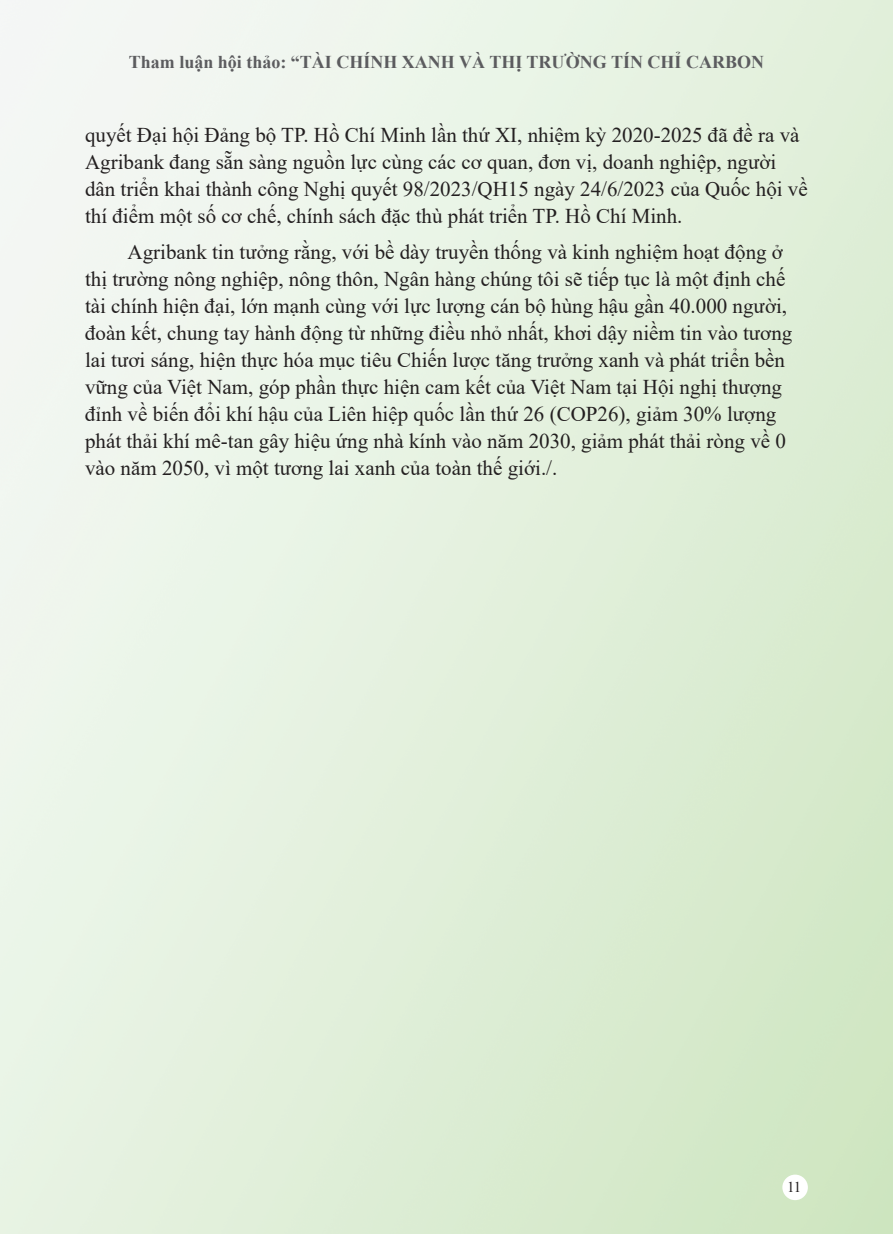
<style>
.page{position:relative;width:893px;height:1234px;background:#fff}
.page>*{position:absolute;margin:0;border:0;box-sizing:border-box;transform-origin:0 0}
.t1{font:21px/27px "Times New Roman";color:#231f20}
.t2{font:700 18px "Times New Roman";color:#5c5c5f}
.t3{font:18px "Minion Pro";color:#231f20}
.t4{font:15px "Times New Roman";color:#231f20}
</style>
<div class="page">
<p class="t2" style="left:129px;top:49px;width:637px">Tham luận hội thảo: “TÀI CHÍNH XANH VÀ THỊ TRƯỜNG TÍN CHỈ CARBON</p>
<p class="t1" style="left:85px;top:121px;width:724px">quyết Đại hội Đảng bộ TP. Hồ Chí Minh lần thứ XI, nhiệm kỳ 2020-2025 đã đề ra và Agribank đang sẵn sàng nguồn lực cùng các cơ quan, đơn vị, doanh nghiệp, người dân triển khai thành công Nghị quyết 98/2023/QH15 ngày 24/6/2023 của Quốc hội về thí điểm một số cơ chế, chính sách đặc thù phát triển TP. Hồ Chí Minh.</p>
<p class="t1" style="left:85px;top:237px;width:709px;text-indent:43px">Agribank tin tưởng rằng, với bề dày truyền thống và kinh nghiệm hoạt động ở thị trường nông nghiệp, nông thôn, Ngân hàng chúng tôi sẽ tiếp tục là một định chế tài chính hiện đại, lớn mạnh cùng với lực lượng cán bộ hùng hậu gần 40.000 người, đoàn kết, chung tay hành động từ những điều nhỏ nhất, khơi dậy niềm tin vào tương lai tươi sáng, hiện thực hóa mục tiêu Chiến lược tăng trưởng xanh và phát triển bền vững của Việt Nam, góp phần thực hiện cam kết của Việt Nam tại Hội nghị thượng đỉnh về biến đổi khí hậu của Liên hiệp quốc lần thứ 26 (COP26), giảm 30% lượng phát thải khí mê-tan gây hiệu ứng nhà kính vào năm 2030, giảm phát thải ròng về 0 vào năm 2050, vì một tương lai xanh của toàn thế giới./.</p>
<p class="t3" style="left:793px;top:1173px;width:16px">60</p>
<p class="t4" style="left:787px;top:1175px;width:16px">11</p>
</div>
